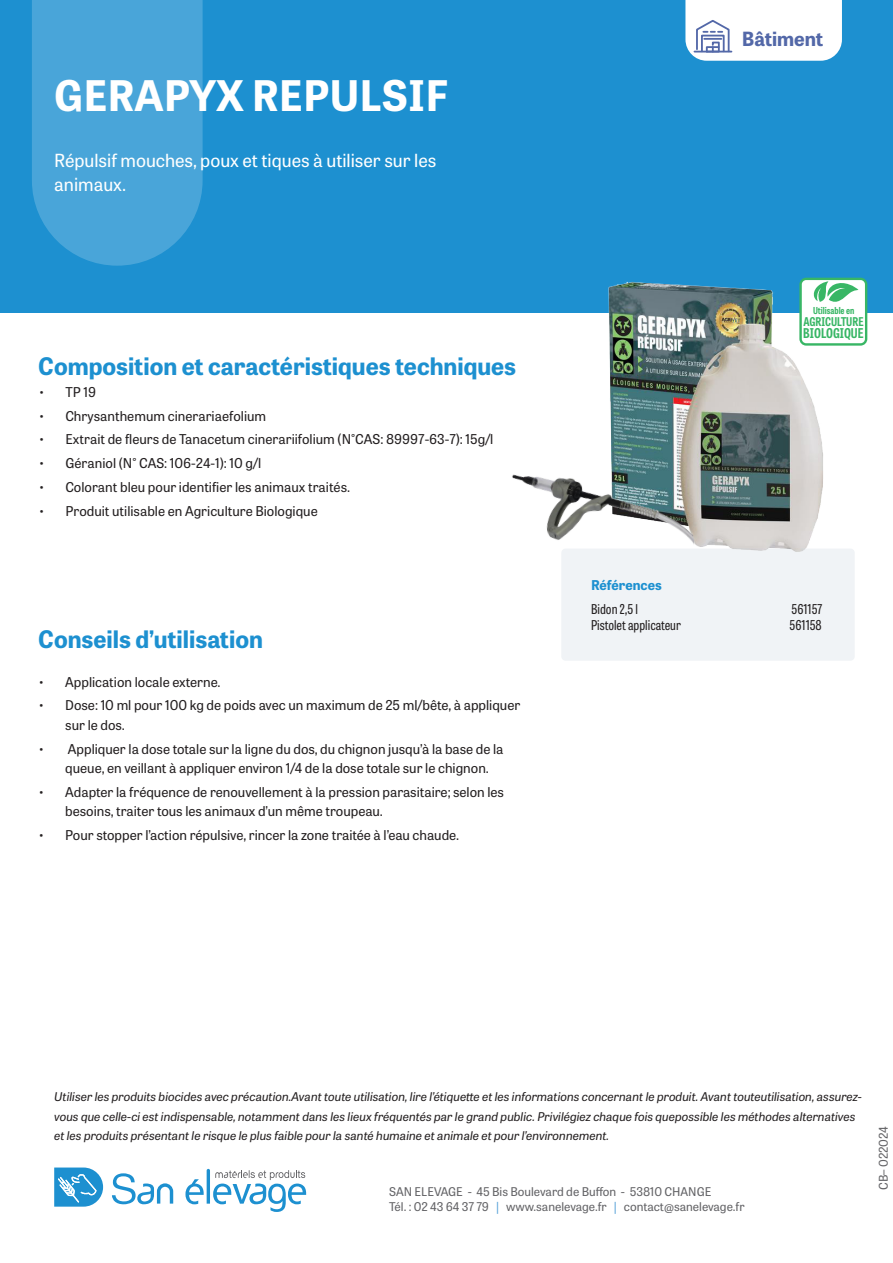
<style>
.page{position:relative;width:893px;height:1263px;background:#fff}
.page>*{position:absolute;margin:0;border:0;box-sizing:border-box;transform-origin:0 0}
.Titre_Fiche{font:700 42px "Tablet Gothic";color:#fff}
.Descriptif{font:700 24px "Tablet Gothic";color:#1d90d0}
.Sous_-titre{font:700 24px "Tablet Gothic";color:#1d90d0}
.t1{font:700 19.5px "Tablet Gothic";color:#5368a8}
.Intro_Fiche{font:18px/24px "Tablet Gothic";color:#fff}
.t2{font:13.5px/19.5px "Tablet Gothic";color:#231f20}
.t3{font:13.5px "Tablet Gothic Condensed";color:#231f20}
.Sous_-titre-2{font:700 13.5px "Tablet Gothic";color:#1d90d0}
.t4{font:700 13.5px "Tablet Gothic Condensed";color:#38b665}
.Descriptif-2{font:italic 12px/19.5px "Tablet Gothic";color:#231f20}
.t5{font:12px "Tablet Gothic";color:#636366}
.t6{font:700 12px "Tablet Gothic Condensed";color:#38b665}
.t7{font:700 9.6px "Tablet Gothic Condensed";color:#38b665}
.s1{color:#5ea5da}
</style>
<div class="page">
<div style="left:0;top:0;width:893px;height:312px;background:#1d90d0"></div>
<svg style="left:685px;top:0;width:157px;height:61px;background:#f0f4f9"></svg>
<div style="left:561px;top:549px;width:294px;height:112px;background:#f0f3f6;border-radius:4px"></div>
<svg style="left:32px;top:0;width:171px;height:266px;background:#45a3d8"></svg>
<svg style="left:185px;top:1169px;width:121px;height:43px"></svg>
<svg style="left:112px;top:1173px;width:61px;height:31px"></svg>
<svg style="left:54px;top:1167px;width:49px;height:39px;background:#50a9da"></svg>
<img style="left:543px;top:277px;width:319px;height:275px">
<img style="left:512px;top:380px;width:193px;height:172px">
<svg style="left:799px;top:278px;width:68px;height:68px"></svg>
<p class="Titre_Fiche" style="left:54px;top:66px;width:395px">GERAPYX REPULSIF</p>
<p class="Intro_Fiche" style="left:54px;top:148px;width:384px">Répulsif mouches, poux et tiques à utiliser sur les animaux.</p>
<p class="Descriptif" style="left:38px;top:349px;width:479px">Composition et caractéristiques techniques</p>
<p class="t2" style="left:38px;top:382px;width:59px">• TP 19</p>
<p class="t2" style="left:38px;top:405px;width:229px">• Chrysanthemum cinerariaefolium</p>
<p class="t2" style="left:38px;top:429px;width:457px">• Extrait de fleurs de Tanacetum cinerariifolium (N°CAS: 89997-63-7): 15g/l</p>
<p class="t2" style="left:38px;top:453px;width:224px">• Géraniol (N° CAS: 106-24-1): 10 g/l</p>
<p class="t2" style="left:38px;top:477px;width:313px">• Colorant bleu pour identifier les animaux traités.</p>
<p class="t2" style="left:38px;top:500px;width:281px">• Produit utilisable en Agriculture Biologique</p>
<p class="Sous_-titre" style="left:38px;top:622px;width:226px">Conseils d’utilisation</p>
<p class="t2" style="left:38px;top:671px;width:184px">• Application locale externe.</p>
<p class="t2" style="left:65px;top:695px;width:457px;text-indent:-27px">• Dose: 10 ml pour 100 kg de poids avec un maximum de 25 ml/bête, à appliquer sur le dos.</p>
<p class="t2" style="left:65px;top:738px;width:440px;text-indent:-27px">• Appliquer la dose totale sur la ligne du dos, du chignon jusqu’à la base de la queue, en veillant à appliquer environ 1/4 de la dose totale sur le chignon.</p>
<p class="t2" style="left:65px;top:782px;width:440px;text-indent:-27px">• Adapter la fréquence de renouvellement à la pression parasitaire; selon les besoins, traiter tous les animaux d’un même troupeau.</p>
<p class="t2" style="left:38px;top:825px;width:422px">• Pour stopper l’action répulsive, rincer la zone traitée à l’eau chaude.</p>
<p class="t1" style="left:742px;top:25px;width:83px">Bâtiment</p>
<p class="t7" style="left:813px;top:303px;width:43px">Utilisable en</p>
<p class="t6" style="left:803px;top:313px;width:62px">AGRICULTURE</p>
<p class="t4" style="left:803px;top:324px;width:62px">BIOLOGIQUE</p>
<p class="Sous_-titre-2" style="left:591px;top:575px;width:72px">Références</p>
<p class="t3" style="left:591px;top:600px;width:48px">Bidon 2,5 l</p>
<p class="t3" style="left:791px;top:600px;width:32px">561157</p>
<p class="t3" style="left:591px;top:616px;width:91px">Pistolet applicateur</p>
<p class="t3" style="left:790px;top:616px;width:34px">561158</p>
<p class="Descriptif-2" style="left:54px;top:1086px;width:809px">Utiliser les produits biocides avec précaution.Avant toute utilisation, lire l’étiquette et les informations concernant le produit. Avant touteutilisation, assurez&shy;vous que celle-ci est indispensable, notamment dans les lieux fréquentés par le grand public. Privilégiez chaque fois quepossible les méthodes alternatives et les produits présentant le risque le plus faible pour la santé humaine et animale et pour l’environnement.</p>
<p class="t5" style="left:389px;top:1183px;width:324px">SAN ELEVAGE - 45 Bis Boulevard de Buffon - 53810 CHANGE</p>
<p class="t5" style="left:389px;top:1198px;width:357px">Tél. : 02 43 64 37 79 <span class="s1">|</span> www.sanelevage.fr <span class="s1">|</span> contact@sanelevage.fr</p>
<p class="t5" style="left:875px;top:1190px;width:65px;rotate:-90deg">CB– 022024</p>
</div>
